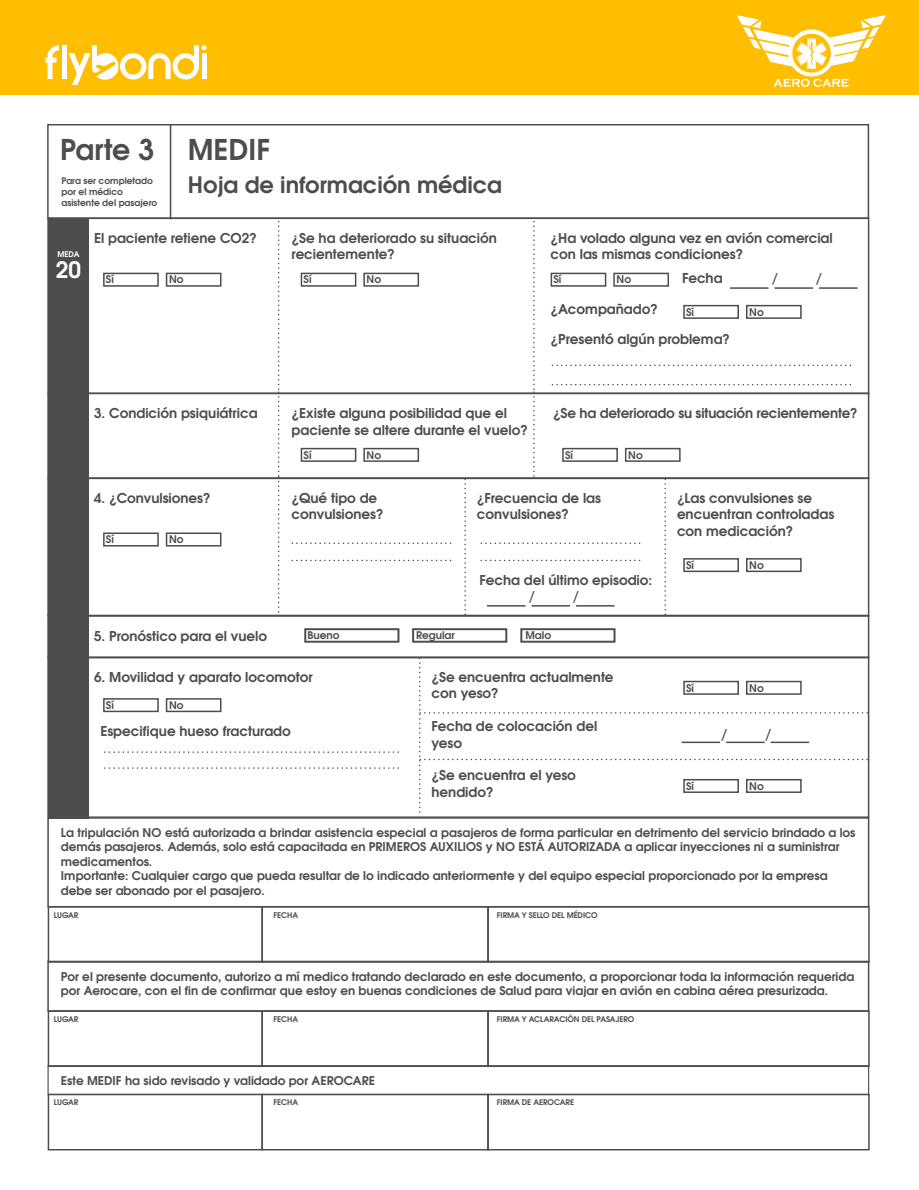
<style>
.page{position:relative;width:919px;height:1190px;background:#fff}
.page>*{position:absolute;margin:0;border:0;box-sizing:border-box;transform-origin:0 0}
.t1{font:600 28.5px "URW Gothic L";color:#4f4c4d}
.t2{font:600 22.65px "URW Gothic L";color:#fff}
.t3{font:600 22.5px "URW Gothic L";color:#4f4c4d}
.t4{font:600 13.5px/16.2px "URW Gothic L";color:#4f4c4d}
.t5{font:600 12px/14.4px "URW Gothic L";color:#4f4c4d}
.t6{font:600 10.5px "URW Gothic L";color:#4f4c4d}
.t7{font:600 9px/10.8px "URW Gothic L";color:#4f4c4d}
.t8{font:600 7.8px "URW Gothic L";letter-spacing:-.01em;color:#4f4c4d}
.t9{font:600 7.8px "URW Gothic L";color:#fff}
</style>
<div class="page">
<div style="left:0;top:0;width:918px;height:95px;background:#ffbe00"></div>
<svg style="left:45px;top:45px;width:14px;height:34px"></svg>
<div style="left:62px;top:45px;width:5px;height:34px;background:#fff"></div>
<svg style="left:69px;top:45px;width:137px;height:40px"></svg>
<img style="left:737px;top:16px;width:147px;height:70px">
<div style="left:47px;top:124px;width:821px;height:95px;border:2px solid #4f4c4d"></div>
<hr style="left:170px;top:124px;width:1px;height:95px;background:#4f4c4d">
<div style="left:48px;top:218px;width:40px;height:599px;background:#4f4c4d"></div>
<div style="left:47px;top:217px;width:821px;height:177px;border:2px solid #4f4c4d"></div>
<svg style="left:552px;top:364px;width:300px;height:2px"></svg>
<svg style="left:292px;top:542px;width:159px;height:2px"></svg>
<svg style="left:292px;top:559px;width:159px;height:2px"></svg>
<svg style="left:481px;top:542px;width:159px;height:2px"></svg>
<svg style="left:481px;top:559px;width:159px;height:2px"></svg>
<svg style="left:552px;top:384px;width:300px;height:1px"></svg>
<div style="left:103px;top:272px;width:56px;height:14px;border:2px solid #4f4c4d"></div>
<div style="left:166px;top:272px;width:55px;height:14px;border:2px solid #4f4c4d"></div>
<div style="left:103px;top:532px;width:56px;height:14px;border:2px solid #4f4c4d"></div>
<div style="left:166px;top:532px;width:55px;height:14px;border:2px solid #4f4c4d"></div>
<div style="left:103px;top:698px;width:56px;height:14px;border:2px solid #4f4c4d"></div>
<div style="left:166px;top:698px;width:55px;height:14px;border:2px solid #4f4c4d"></div>
<div style="left:304px;top:628px;width:95px;height:14px;border:2px solid #4f4c4d"></div>
<div style="left:412px;top:628px;width:95px;height:14px;border:2px solid #4f4c4d"></div>
<div style="left:520px;top:628px;width:95px;height:14px;border:2px solid #4f4c4d"></div>
<div style="left:300px;top:272px;width:56px;height:14px;border:2px solid #4f4c4d"></div>
<div style="left:363px;top:272px;width:56px;height:14px;border:2px solid #4f4c4d"></div>
<div style="left:550px;top:272px;width:56px;height:14px;border:2px solid #4f4c4d"></div>
<div style="left:613px;top:272px;width:55px;height:14px;border:2px solid #4f4c4d"></div>
<div style="left:683px;top:305px;width:55px;height:14px;border:2px solid #4f4c4d"></div>
<div style="left:745px;top:305px;width:56px;height:14px;border:2px solid #4f4c4d"></div>
<hr style="left:729px;top:287px;width:39px;height:2px;background:#4f4c4d">
<hr style="left:774px;top:287px;width:38px;height:2px;background:#4f4c4d">
<hr style="left:818px;top:287px;width:39px;height:2px;background:#4f4c4d">
<hr style="left:487px;top:605px;width:38px;height:1px;background:#4f4c4d">
<hr style="left:531px;top:605px;width:38px;height:1px;background:#4f4c4d">
<hr style="left:575px;top:605px;width:39px;height:1px;background:#4f4c4d">
<div style="left:47px;top:392px;width:821px;height:87px;border:2px solid #4f4c4d"></div>
<svg style="left:533px;top:221px;width:1px;height:256px"></svg>
<div style="left:300px;top:447px;width:56px;height:14px;border:2px solid #4f4c4d"></div>
<div style="left:363px;top:447px;width:56px;height:14px;border:2px solid #4f4c4d"></div>
<div style="left:562px;top:447px;width:55px;height:14px;border:2px solid #4f4c4d"></div>
<div style="left:624px;top:447px;width:56px;height:14px;border:2px solid #4f4c4d"></div>
<div style="left:47px;top:477px;width:821px;height:139px;border:2px solid #4f4c4d"></div>
<svg style="left:278px;top:221px;width:1px;height:391px"></svg>
<svg style="left:464px;top:479px;width:1px;height:135px"></svg>
<svg style="left:664px;top:479px;width:1px;height:135px"></svg>
<div style="left:47px;top:614px;width:821px;height:44px;border:2px solid #4f4c4d"></div>
<div style="left:47px;top:656px;width:821px;height:161px;border:2px solid #4f4c4d"></div>
<div style="left:47px;top:816px;width:821px;height:91px;border:2px solid #4f4c4d"></div>
<div style="left:47px;top:960px;width:821px;height:51px;border:2px solid #4f4c4d"></div>
<div style="left:683px;top:558px;width:55px;height:14px;border:2px solid #4f4c4d"></div>
<div style="left:745px;top:558px;width:56px;height:14px;border:2px solid #4f4c4d"></div>
<svg style="left:105px;top:751px;width:294px;height:1px"></svg>
<svg style="left:419px;top:658px;width:449px;height:157px"></svg>
<svg style="left:105px;top:767px;width:294px;height:1px"></svg>
<div style="left:48px;top:905px;width:215px;height:57px;border:2px solid #4f4c4d"></div>
<div style="left:261px;top:905px;width:227px;height:57px;border:2px solid #4f4c4d"></div>
<div style="left:487px;top:905px;width:382px;height:57px;border:2px solid #4f4c4d"></div>
<div style="left:48px;top:1009px;width:215px;height:57px;border:2px solid #4f4c4d"></div>
<div style="left:261px;top:1009px;width:227px;height:57px;border:2px solid #4f4c4d"></div>
<div style="left:487px;top:1009px;width:382px;height:57px;border:2px solid #4f4c4d"></div>
<div style="left:47px;top:1064px;width:821px;height:30px;border:1px solid #4f4c4d"></div>
<div style="left:48px;top:1093px;width:215px;height:57px;border:2px solid #4f4c4d"></div>
<div style="left:261px;top:1093px;width:227px;height:57px;border:2px solid #4f4c4d"></div>
<div style="left:487px;top:1093px;width:382px;height:57px;border:2px solid #4f4c4d"></div>
<h1 class="t1" style="left:60px;top:130px;width:211px">Parte 3 MEDIF</h1>
<h3 class="t3" style="left:188px;top:169px;width:315px">Hoja de información médica</h3>
<p class="t7" style="left:61px;top:175px;width:97px">Para ser completado por el médico asistente del pasajero</p>
<p class="t9" style="left:57px;top:248px;width:24px">MEDA</p>
<h2 class="t2" style="left:56px;top:254px;width:27px">20</h2>
<p class="t4" style="left:94px;top:230px;width:164px">El paciente retiene CO2?</p>
<p class="t6" style="left:106px;top:272px;width:9px">Sí</p>
<p class="t6" style="left:169px;top:272px;width:16px">No</p>
<p class="t4" style="left:291px;top:230px;width:207px">¿Se ha deteriorado su situación recientemente?</p>
<p class="t6" style="left:303px;top:272px;width:9px">Sí</p>
<p class="t6" style="left:366px;top:272px;width:16px">No</p>
<p class="t4" style="left:550px;top:230px;width:283px">¿Ha volado alguna vez en avión comercial con las mismas condiciones?</p>
<p class="t6" style="left:553px;top:272px;width:9px">Sí</p>
<p class="t6" style="left:616px;top:272px;width:16px">No</p>
<p class="t4" style="left:681px;top:269px;width:42px">Fecha</p>
<p class="t4" style="left:771px;top:269px;width:8px">/</p>
<p class="t4" style="left:815px;top:269px;width:8px">/</p>
<p class="t4" style="left:550px;top:294px;width:181px;line-height:29.5px">¿Acompañado?<br>¿Presentó algún problema?</p>
<p class="t6" style="left:685px;top:304px;width:9px">Sí</p>
<p class="t6" style="left:748px;top:304px;width:16px">No</p>
<p class="t4" style="left:94px;top:405px;width:165px">3. Condición psiquiátrica</p>
<p class="t4" style="left:291px;top:405px;width:238px">¿Existe alguna posibilidad que el paciente se altere durante el vuelo?</p>
<p class="t6" style="left:303px;top:447px;width:9px">Sí</p>
<p class="t6" style="left:366px;top:447px;width:16px">No</p>
<p class="t4" style="left:553px;top:405px;width:306px">¿Se ha deteriorado su situación recientemente?</p>
<p class="t6" style="left:565px;top:447px;width:9px">Sí</p>
<p class="t6" style="left:628px;top:447px;width:16px">No</p>
<p class="t4" style="left:94px;top:489px;width:118px">4. ¿Convulsiones?</p>
<p class="t6" style="left:106px;top:532px;width:9px">Sí</p>
<p class="t6" style="left:169px;top:532px;width:16px">No</p>
<p class="t4" style="left:291px;top:489px;width:94px">¿Qué tipo de convulsiones?</p>
<p class="t4" style="left:476px;top:489px;width:126px">¿Frecuencia de las convulsiones?</p>
<p class="t4" style="left:676px;top:489px;width:159px">¿Las convulsiones se encuentran controladas con medicación?</p>
<p class="t6" style="left:685px;top:557px;width:9px">Sí</p>
<p class="t6" style="left:748px;top:557px;width:16px">No</p>
<p class="t4" style="left:528px;top:571px;width:125px;text-indent:-49px">Fecha del último episodio: /</p>
<p class="t4" style="left:572px;top:587px;width:8px">/</p>
<p class="t4" style="left:94px;top:626px;width:174px">5. Pronóstico para el vuelo</p>
<p class="t4" style="left:94px;top:668px;width:220px">6. Movilidad y aparato locomotor</p>
<p class="t6" style="left:307px;top:628px;width:34px">Bueno</p>
<p class="t6" style="left:416px;top:628px;width:40px">Regular</p>
<p class="t6" style="left:525px;top:628px;width:27px">Malo</p>
<p class="t4" style="left:431px;top:668px;width:183px">¿Se encuentra actualmente con yeso?</p>
<p class="t4" style="left:431px;top:717px;width:167px">Fecha de colocación del yeso</p>
<p class="t6" style="left:106px;top:697px;width:9px">Sí</p>
<p class="t6" style="left:169px;top:697px;width:16px">No</p>
<p class="t4" style="left:100px;top:722px;width:192px">Especifique hueso fracturado</p>
<p class="t4" style="left:431px;top:766px;width:146px">¿Se encuentra el yeso hendido?</p>
<p class="t6" style="left:685px;top:680px;width:9px">Sí</p>
<p class="t6" style="left:748px;top:680px;width:16px">No</p>
<p class="t4" style="left:720px;top:724px;width:8px">/</p>
<p class="t4" style="left:764px;top:724px;width:8px">/</p>
<p class="t6" style="left:685px;top:778px;width:9px">Sí</p>
<p class="t6" style="left:748px;top:778px;width:16px">No</p>
<p class="t5" style="left:61px;top:824px;width:795px">La tripulación NO está autorizada a brindar asistencia especial a pasajeros de forma particular en detrimento del servicio brindado a los demás pasajeros. Además, solo está capacitada en PRIMEROS AUXILIOS y NO ESTÁ AUTORIZADA a aplicar inyecciones ni a suministrar medicamentos.<br>Importante: Cualquier cargo que pueda resultar de lo indicado anteriormente y del equipo especial proporcionado por la empresa debe ser abonado por el pasajero.</p>
<p class="t8" style="left:54px;top:909px;width:26px">LUGAR</p>
<p class="t8" style="left:273px;top:909px;width:26px">FECHA</p>
<p class="t8" style="left:496px;top:909px;width:102px">FIRMA Y SELLO DEL MÉDICO</p>
<p class="t5" style="left:61px;top:968px;width:794px">Por el presente documento, autorizo a mí medico tratando declarado en este documento, a proporcionar toda la información requerida por Aerocare, con el fin de confirmar que estoy en buenas condiciones de Salud para viajar en avión en cabina aérea presurizada.</p>
<p class="t8" style="left:54px;top:1013px;width:26px">LUGAR</p>
<p class="t8" style="left:273px;top:1013px;width:26px">FECHA</p>
<p class="t8" style="left:496px;top:1013px;width:139px">FIRMA Y ACLARACIÓN DEL PASAJERO</p>
<p class="t5" style="left:61px;top:1072px;width:315px">Este MEDIF ha sido revisado y validado por AEROCARE</p>
<p class="t8" style="left:54px;top:1096px;width:26px">LUGAR</p>
<p class="t8" style="left:273px;top:1096px;width:26px">FECHA</p>
<p class="t8" style="left:496px;top:1096px;width:79px">FIRMA DE AEROCARE</p>
</div>
